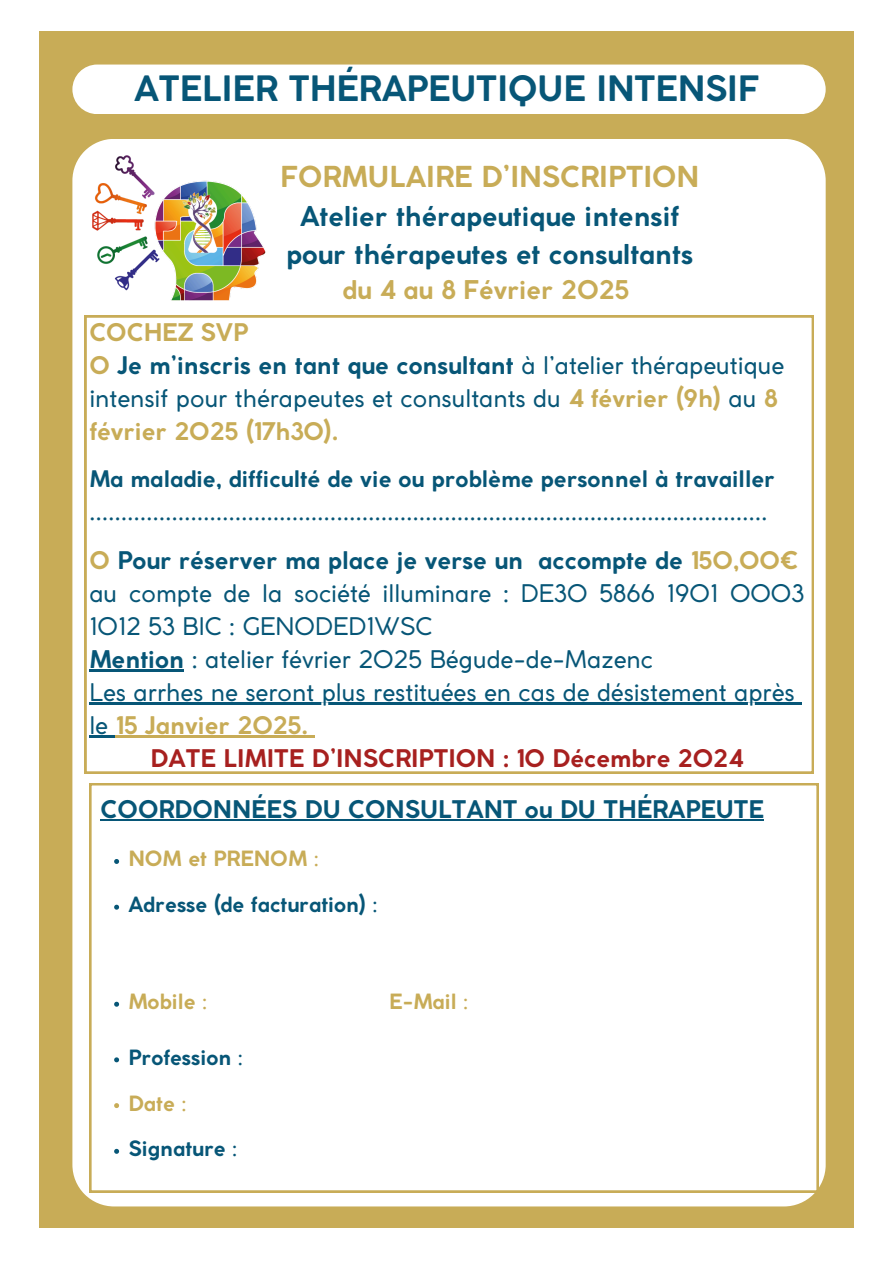
<style>
.page{position:relative;width:894px;height:1264px;background:#fff}
.page>*{position:absolute;margin:0;border:0;box-sizing:border-box;transform-origin:0 0}
.t1{font:700 34.5px "Coco Gothic";color:#075677}
.t2{font:700 28.5px "Coco Gothic";color:#c8ac57}
.t3{font:700 27px/37.2px "Coco Gothic";color:#075677;text-align:center}
.t4{font:700 25.5px "Coco Gothic";color:#c8ac57}
.t5{font:24px/33px "Coco Gothic";color:#075677}
.t6{font:700 24px "Coco Gothic";color:#a7201f}
.t7{font:700 24px "Coco Gothic";color:#075677}
.t8{font:700 24px "Coco Gothic";color:#c8ac57}
.t9{font:700 22.5px "Coco Gothic";color:#075677}
.t10{font:700 20.7px "Coco Gothic";color:#075677}
.t11{font:700 20.7px "Coco Gothic";color:#c8ac57}
.s1{font-weight:700;color:#c8ac57}
.s2{font-weight:700}
.s3{font-weight:400;color:#075677}
.s4{font-weight:400}
</style>
<div class="page">
<div style="left:39px;top:31px;width:815px;height:1196px;background:#c8ac57"></div>
<div style="left:72px;top:65px;width:753px;height:49px;background:#fff;border-radius:25px"></div>
<div style="left:72px;top:139px;width:753px;height:1067px;background:#fff"></div>
<div style="left:85px;top:315px;width:728px;height:458px;background:#fff"></div>
<div style="left:89px;top:783px;width:729px;height:409px;background:#fff"></div>
<hr style="left:101px;top:818px;width:662px;height:2px;background:#075677">
<svg style="left:114px;top:859px;width:5px;height:5px"></svg>
<svg style="left:114px;top:904px;width:5px;height:5px"></svg>
<svg style="left:114px;top:1001px;width:5px;height:5px"></svg>
<svg style="left:114px;top:1057px;width:5px;height:5px"></svg>
<svg style="left:114px;top:1103px;width:5px;height:5px"></svg>
<svg style="left:114px;top:1148px;width:5px;height:5px"></svg>
<hr style="left:89px;top:669px;width:95px;height:2px;background:#075677">
<hr style="left:89px;top:702px;width:705px;height:2px;background:#075677">
<svg style="left:794px;top:702px;width:8px;height:2px"></svg>
<hr style="left:89px;top:735px;width:27px;height:2px;background:#075677">
<hr style="left:116px;top:735px;width:191px;height:2px;background:#c8ac57">
<svg style="left:307px;top:735px;width:8px;height:2px"></svg>
<img style="left:93px;top:139px;width:172px;height:162px">
<p class="t1" style="left:134px;top:75px;width:626px">ATELIER THÉRAPEUTIQUE INTENSIF</p>
<h1 class="t2" style="left:280px;top:166px;width:420px">FORMULAIRE D’INSCRIPTION</h1>
<h1 class="t3" style="left:286px;top:200px;width:408px">Atelier thérapeutique intensif pour thérapeutes et consultants</h1>
<h1 class="t4" style="left:342px;top:279px;width:288px">du 4 au 8 Février 2025</h1>
<p class="t5" style="left:89px;top:317px;width:696px"><span class="s1">COCHEZ SVP<br>O</span> <span class="s2">Je m’inscris en tant que consultant</span> à l’atelier thérapeutique intensif pour thérapeutes et consultants du <span class="s1">4 février (9h)</span> au <span class="s1">8 février 2025 (17h30).</span></p>
<p class="t9" style="left:89px;top:470px;width:686px">Ma maladie, difficulté de vie ou problème personnel à travailler</p>
<p class="t5" style="left:89px;top:496px;width:679px">...........................................................................................................</p>
<p class="t5" style="left:89px;top:545px;width:716px"><span class="s1">O</span> <span class="s2">Pour réserver ma place je verse un accompte de</span> <span class="s1">150,00€ </span>au compte de la société illuminare : DE30 5866 1901 0003<br>1012 53 BIC : GENODED1WSC<br><span class="s2">Mention</span> : atelier février 2025 Bégude-de-Mazenc</p>
<p class="t5" style="left:89px;top:677px;width:706px">Les arrhes ne seront plus restituées en cas de désistement après</p>
<p class="t8" style="left:89px;top:716px;width:220px"><span class="s3">le</span> 15 Janvier 2025.</p>
<p class="t6" style="left:151px;top:749px;width:593px">DATE LIMITE D’INSCRIPTION : 10 Décembre 2024</p>
<h2 class="t7" style="left:101px;top:799px;width:664px">COORDONNÉES DU CONSULTANT ou DU THÉRAPEUTE</h2>
<h4 class="t11" style="left:128px;top:851px;width:192px">NOM et PRENOM <span class="s4">:</span></h4>
<h4 class="t10" style="left:128px;top:896px;width:251px">Adresse (de facturation) <span class="s4">:</span></h4>
<h4 class="t11" style="left:128px;top:993px;width:80px">Mobile <span class="s4">:</span></h4>
<h4 class="t11" style="left:389px;top:993px;width:81px">E-Mail <span class="s4">:</span></h4>
<h3 class="t10" style="left:128px;top:1049px;width:116px">Profession <span class="s4">:</span></h3>
<p class="t11" style="left:128px;top:1095px;width:60px">Date <span class="s4">:</span></p>
<p class="t10" style="left:128px;top:1140px;width:110px">Signature <span class="s4">:</span></p>
</div>
